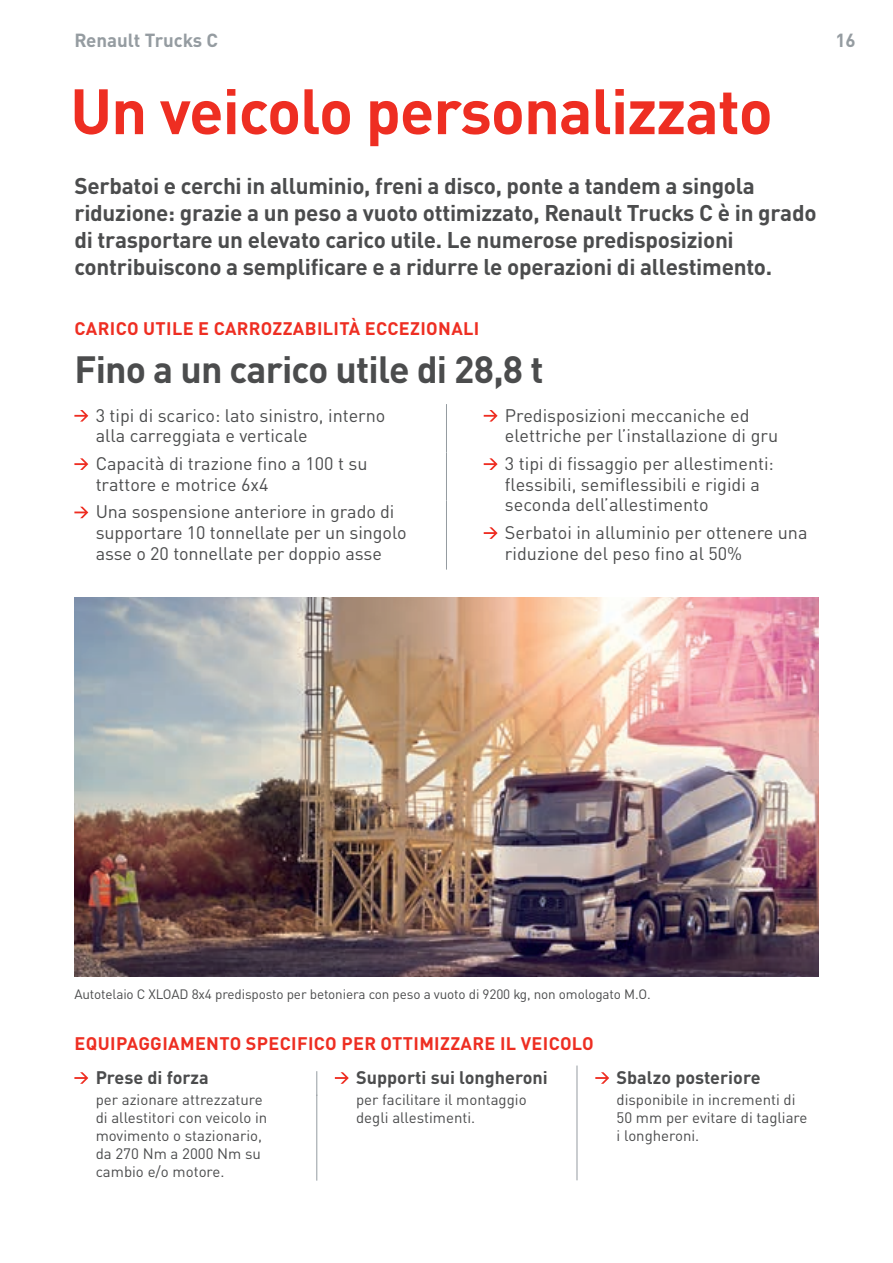
<style>
.page{position:relative;width:893px;height:1263px;background:#fff}
.page>*{position:absolute;margin:0;border:0;box-sizing:border-box;transform-origin:0 0}
.t1{font:700 63px "DIN Pro";letter-spacing:-.015em;color:#ee2e22}
.t2{font:700 37.5px "DIN Pro";letter-spacing:-.02em;color:#4b4c4d}
.t3{font:700 22.5px/27px "DIN Pro";letter-spacing:-.01em;color:#4b4c4d}
.t4{font:700 18.75px "DIN Pro";color:#959ca1}
.t5{font:18px/20.7px "DIN Pro";color:#4b4c4d}
.t6{font:700 18px "DIN Pro";letter-spacing:.02em;color:#ee2e22}
.t7{font:700 18px "DIN Pro";color:#4b4c4d}
.t8{font:15px/18px "DIN Pro";color:#4b4c4d}
.t9{font:13.5px "DIN Pro";letter-spacing:-.01em;color:#4b4c4d}
</style>
<div class="page">
<svg style="left:74px;top:1072px;width:14px;height:12px"></svg>
<svg style="left:316px;top:1071px;width:1px;height:23px"></svg>
<hr style="left:316px;top:1094px;width:1px;height:86px;background:#959ca1">
<svg style="left:335px;top:1072px;width:14px;height:12px"></svg>
<svg style="left:595px;top:1072px;width:14px;height:12px"></svg>
<img style="left:74px;top:598px;width:745px;height:378px">
<svg style="left:74px;top:410px;width:14px;height:12px"></svg>
<hr style="left:446px;top:404px;width:1px;height:48px;background:#959ca1">
<svg style="left:74px;top:458px;width:14px;height:12px"></svg>
<hr style="left:446px;top:452px;width:1px;height:49px;background:#959ca1">
<svg style="left:74px;top:507px;width:14px;height:11px"></svg>
<hr style="left:446px;top:501px;width:1px;height:69px;background:#959ca1">
<svg style="left:484px;top:410px;width:14px;height:12px"></svg>
<svg style="left:484px;top:458px;width:14px;height:12px"></svg>
<svg style="left:484px;top:527px;width:14px;height:12px"></svg>
<hr style="left:577px;top:1065px;width:1px;height:115px;background:#959ca1">
<p class="t4" style="left:74px;top:24px;width:145px">Renault Trucks C</p>
<p class="t4" style="left:835px;top:24px;width:22px">16</p>
<h1 class="t1" style="left:70px;top:59px;width:704px">Un veicolo personalizzato</h1>
<p class="t3" style="left:74px;top:169px;width:744px">Serbatoi e cerchi in alluminio, freni a disco, ponte a tandem a singola riduzione: grazie a un peso a vuoto ottimizzato, Renault Trucks C è in grado di trasportare un elevato carico utile. Le numerose predisposizioni contribuiscono a semplificare e a ridurre le operazioni di allestimento.</p>
<p class="t6" style="left:75px;top:314px;width:406px">CARICO UTILE E CARROZZABILITÀ ECCEZIONALI</p>
<h2 class="t2" style="left:74px;top:339px;width:471px">Fino a un carico utile di 28,8 t</h2>
<p class="t5" style="left:96px;top:403px;width:291px">3 tipi di scarico: lato sinistro, interno alla carreggiata e verticale</p>
<p class="t5" style="left:96px;top:451px;width:273px">Capacità di trazione fino a 100 t su trattore e motrice 6x4</p>
<p class="t5" style="left:96px;top:500px;width:312px">Una sospensione anteriore in grado di supportare 10 tonnellate per un singolo asse o 20 tonnellate per doppio asse</p>
<p class="t5" style="left:505px;top:403px;width:275px">Predisposizioni meccaniche ed elettriche per l’installazione di gru</p>
<p class="t5" style="left:505px;top:451px;width:270px">3 tipi di fissaggio per allestimenti: flessibili, semiflessibili e rigidi a seconda dell’allestimento</p>
<p class="t5" style="left:505px;top:520px;width:304px">Serbatoi in alluminio per ottenere una riduzione del peso fino al 50%</p>
<p class="t9" style="left:74px;top:983px;width:578px">Autotelaio C XLOAD 8x4 predisposto per betoniera con peso a vuoto di 9200 kg, non omologato M.O.</p>
<p class="t6" style="left:75px;top:1028px;width:521px">EQUIPAGGIAMENTO SPECIFICO PER OTTIMIZZARE IL VEICOLO</p>
<p class="t7" style="left:96px;top:1062px;width:115px">Prese di forza</p>
<p class="t8" style="left:96px;top:1089px;width:173px">per azionare attrezzature di allestitori con veicolo in movimento o stazionario, da 270 Nm a 2000 Nm su cambio e/o motore.</p>
<p class="t7" style="left:356px;top:1062px;width:193px">Supporti sui longheroni</p>
<p class="t8" style="left:356px;top:1089px;width:172px">per facilitare il montaggio degli allestimenti.</p>
<p class="t7" style="left:617px;top:1062px;width:145px">Sbalzo posteriore</p>
<p class="t8" style="left:617px;top:1089px;width:192px">disponibile in incrementi di<br>50 mm per evitare di tagliare i longheroni.</p>
</div>
